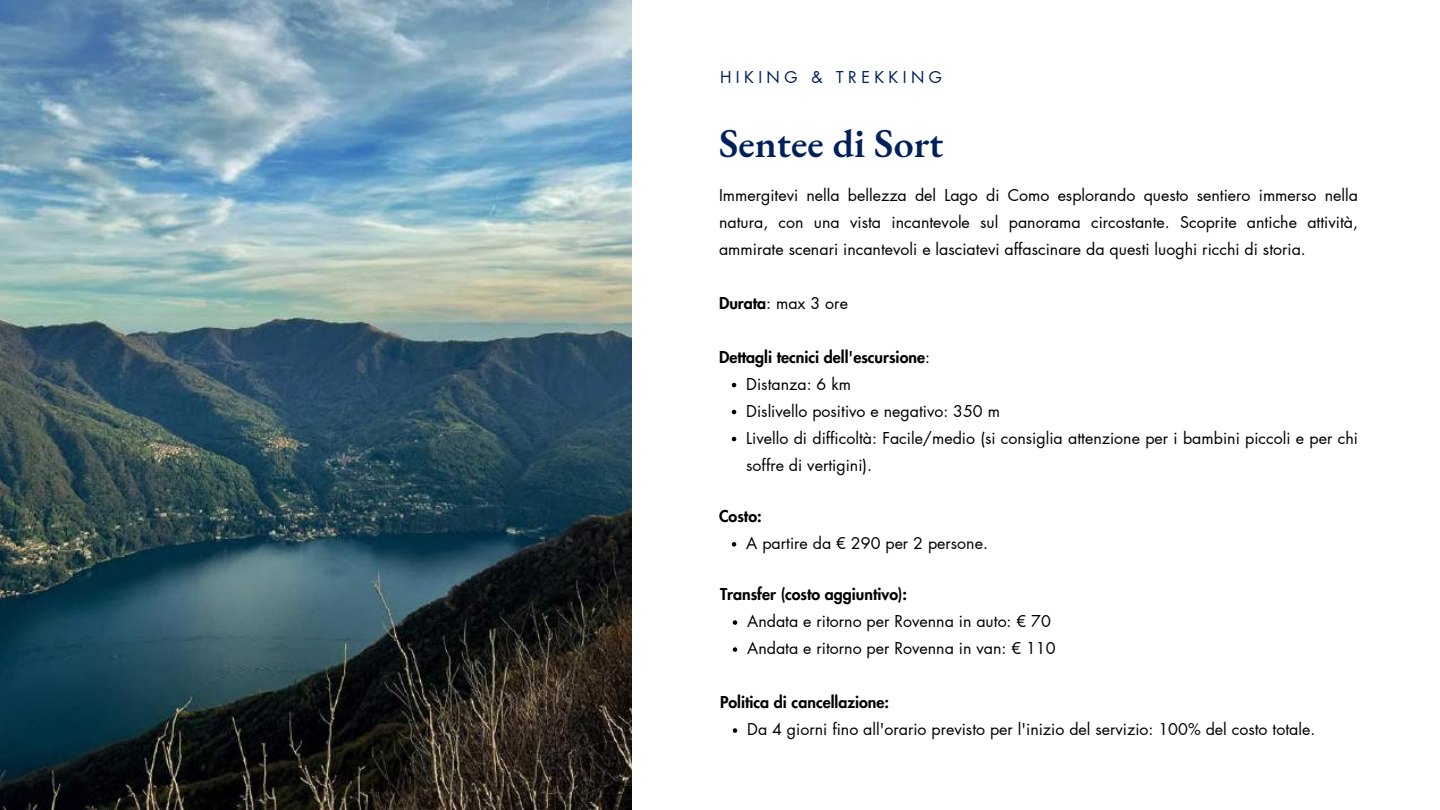
<style>
.page{position:relative;width:1440px;height:810px;background:#fff}
.page>*{position:absolute;margin:0;border:0;box-sizing:border-box;transform-origin:0 0}
.t1{font:600 40px "EB Garamond";color:#00205b}
.t2{font:16px/27px "Futura LT Pro";color:#000}
.t3{font:800 16px "Futura LT Pro";color:#000}
.t4{font:16px "Futura LT Pro";letter-spacing:.28em;color:#00205b}
.s1{font-weight:800}
</style>
<div class="page">
<img style="left:0;top:0;width:632px;height:810px">
<svg style="left:732px;top:383px;width:4px;height:4px"></svg>
<svg style="left:732px;top:410px;width:4px;height:4px"></svg>
<svg style="left:732px;top:437px;width:4px;height:4px"></svg>
<svg style="left:732px;top:542px;width:4px;height:5px"></svg>
<svg style="left:733px;top:620px;width:4px;height:5px"></svg>
<svg style="left:733px;top:647px;width:4px;height:5px"></svg>
<svg style="left:733px;top:728px;width:4px;height:5px"></svg>
<p class="t4" style="left:720px;top:69px;width:223px">HIKING &amp; TREKKING</p>
<h1 class="t1" style="left:719px;top:117px;width:226px">Sentee di Sort</h1>
<p class="t2" style="left:719px;top:182px;width:641px;text-align:justify">Immergitevi nella bellezza del Lago di Como esplorando questo sentiero immerso nella natura, con una vista incantevole sul panorama circostante. Scoprite antiche attività, ammirate scenari incantevoli e lasciatevi affascinare da questi luoghi ricchi di storia.</p>
<p class="t2" style="left:719px;top:290px;width:130px"><span class="s1">Durata</span>: max 3 ore</p>
<p class="t2" style="left:746px;top:344px;width:613px;text-indent:-27px"><span class="s1">Dettagli tecnici dell'escursione</span>:<br>Distanza: 6 km<br>Dislivello positivo e negativo: 350 m<br>Livello di difficoltà: Facile/medio (si consiglia attenzione per i bambini piccoli e per chi soffre di vertigini).</p>
<p class="t3" style="left:719px;top:509px;width:44px">Costo:</p>
<p class="t2" style="left:746px;top:530px;width:243px">A partire da € 290 per 2 persone.</p>
<p class="t3" style="left:720px;top:587px;width:189px">Transfer (costo aggiuntivo):</p>
<p class="t2" style="left:747px;top:608px;width:310px">Andata e ritorno per Rovenna in auto: € 70<br>Andata e ritorno per Rovenna in van: € 110</p>
<p class="t3" style="left:720px;top:695px;width:171px">Politica di cancellazione:</p>
<p class="t2" style="left:747px;top:716px;width:570px">Da 4 giorni fino all'orario previsto per l'inizio del servizio: 100% del costo totale.</p>
</div>
